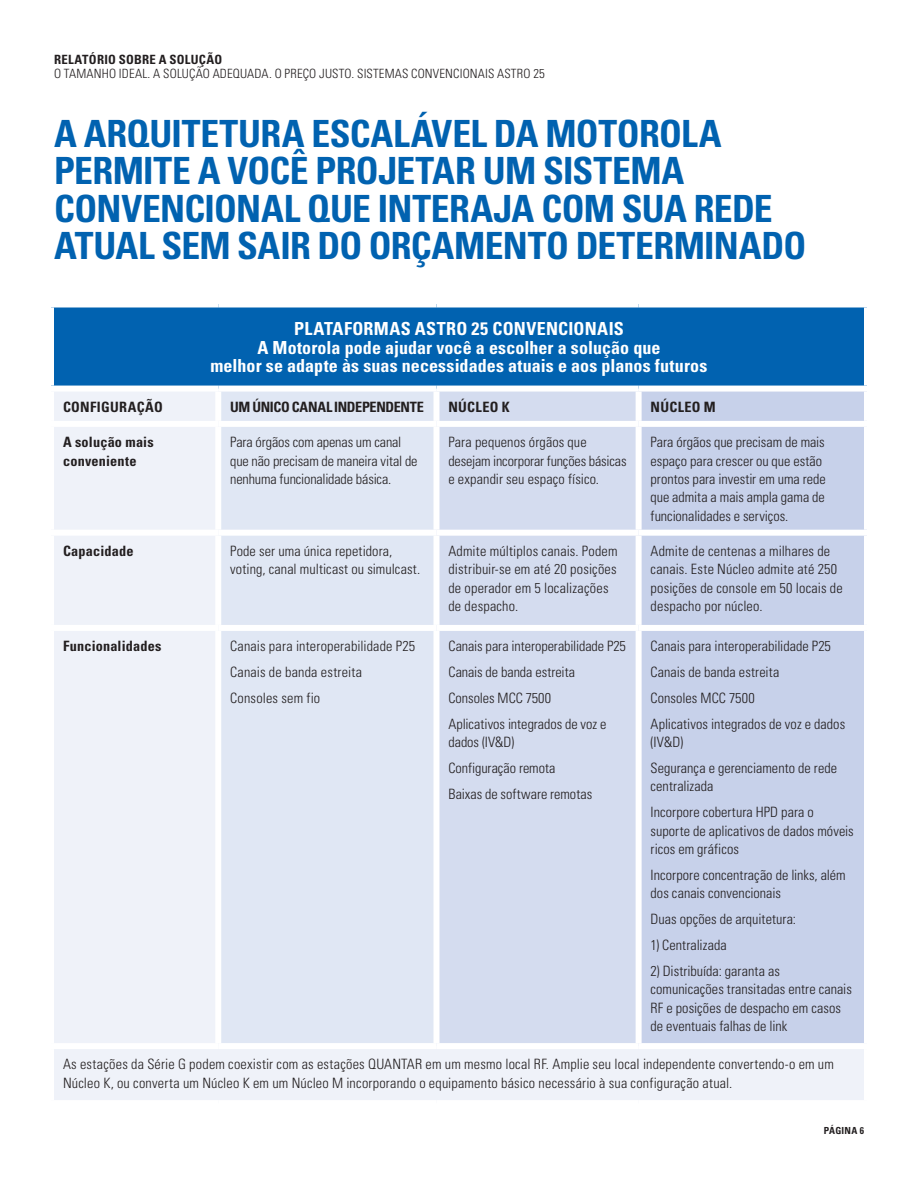
<style>
.page{position:relative;width:918px;height:1188px;background:#fff}
.page>*{position:absolute;margin:0;border:0;box-sizing:border-box;transform-origin:0 0}
.larger_blue_heads{font:700 condensed 37.5px/37.5px "Univers";letter-spacing:-.015em;color:#0162b0}
.blue_heads{font:700 condensed 18px/18.3px "Univers";letter-spacing:.005em;color:#fff;text-align:center}
.body{font:300 condensed 14.25px/18.3px "Univers";letter-spacing:.005em;color:#231f20}
.body-2{font:700 condensed 14.25px/18.3px "Univers";letter-spacing:.015em;color:#231f20}
.body-3{font:700 condensed 14.25px "Univers";letter-spacing:-.025em;color:#231f20}
.t1{font:300 condensed 12.75px "Univers";letter-spacing:.01em;color:#231f20}
.t2{font:700 condensed 12.75px "Univers";letter-spacing:.02em;color:#231f20}
.t3{font:700 condensed 9.75px "Univers";letter-spacing:.025em;color:#231f20}
</style>
<div class="page">
<div style="left:51px;top:304px;width:816px;height:85px;background:#0162b0"></div>
<div style="left:54px;top:392px;width:810px;height:708px;background:#eff2f9"></div>
<div style="left:221px;top:392px;width:213px;height:651px;background:#e0e7f4"></div>
<div style="left:440px;top:392px;width:196px;height:651px;background:#d4dcef"></div>
<div style="left:642px;top:392px;width:222px;height:651px;background:#c7d1ea"></div>
<div style="left:48px;top:302px;width:170px;height:6px;background:#fff"></div>
<div style="left:218px;top:302px;width:219px;height:6px;background:#fff"></div>
<div style="left:436px;top:302px;width:203px;height:6px;background:#fff"></div>
<div style="left:639px;top:302px;width:231px;height:6px;background:#fff"></div>
<div style="left:864px;top:307px;width:6px;height:79px;background:#fff"></div>
<div style="left:48px;top:386px;width:170px;height:6px;background:#fff"></div>
<div style="left:218px;top:386px;width:219px;height:6px;background:#fff"></div>
<div style="left:215px;top:392px;width:6px;height:29px;background:#fff"></div>
<div style="left:436px;top:386px;width:203px;height:6px;background:#fff"></div>
<div style="left:434px;top:392px;width:6px;height:29px;background:#fff"></div>
<div style="left:639px;top:386px;width:231px;height:6px;background:#fff"></div>
<div style="left:636px;top:392px;width:6px;height:29px;background:#fff"></div>
<div style="left:48px;top:421px;width:170px;height:6px;background:#fff"></div>
<div style="left:218px;top:421px;width:219px;height:6px;background:#fff"></div>
<div style="left:215px;top:427px;width:6px;height:103px;background:#fff"></div>
<div style="left:436px;top:421px;width:203px;height:6px;background:#fff"></div>
<div style="left:434px;top:427px;width:6px;height:103px;background:#fff"></div>
<div style="left:639px;top:421px;width:231px;height:6px;background:#fff"></div>
<div style="left:636px;top:427px;width:6px;height:103px;background:#fff"></div>
<div style="left:48px;top:530px;width:170px;height:6px;background:#fff"></div>
<div style="left:218px;top:530px;width:219px;height:6px;background:#fff"></div>
<div style="left:215px;top:536px;width:6px;height:89px;background:#fff"></div>
<div style="left:436px;top:530px;width:203px;height:6px;background:#fff"></div>
<div style="left:434px;top:536px;width:6px;height:89px;background:#fff"></div>
<div style="left:639px;top:530px;width:231px;height:6px;background:#fff"></div>
<div style="left:636px;top:536px;width:6px;height:89px;background:#fff"></div>
<div style="left:48px;top:625px;width:170px;height:6px;background:#fff"></div>
<div style="left:218px;top:625px;width:219px;height:6px;background:#fff"></div>
<div style="left:215px;top:631px;width:6px;height:412px;background:#fff"></div>
<div style="left:436px;top:625px;width:203px;height:6px;background:#fff"></div>
<div style="left:434px;top:631px;width:6px;height:412px;background:#fff"></div>
<div style="left:639px;top:625px;width:231px;height:6px;background:#fff"></div>
<div style="left:636px;top:631px;width:6px;height:412px;background:#fff"></div>
<div style="left:48px;top:1043px;width:170px;height:6px;background:#fff"></div>
<div style="left:218px;top:1043px;width:219px;height:6px;background:#fff"></div>
<div style="left:436px;top:1043px;width:203px;height:6px;background:#fff"></div>
<div style="left:639px;top:1043px;width:231px;height:6px;background:#fff"></div>
<div style="left:48px;top:307px;width:6px;height:79px;background:#fff"></div>
<p class="t2" style="left:54px;top:52px;width:170px">RELATÓRIO SOBRE A SOLUÇÃO</p>
<p class="t1" style="left:54px;top:66px;width:492px">O TAMANHO IDEAL. A SOLUÇÃO ADEQUADA. O PREÇO JUSTO. SISTEMAS CONVENCIONAIS ASTRO 25</p>
<p class="larger_blue_heads" style="left:54px;top:114px;width:754px">A ARQUITETURA ESCALÁVEL DA MOTOROLA PERMITE A VOCÊ PROJETAR UM SISTEMA CONVENCIONAL QUE INTERAJA COM SUA REDE ATUAL SEM SAIR DO ORÇAMENTO DETERMINADO</p>
<p class="blue_heads" style="left:294px;top:319px;width:331px">PLATAFORMAS ASTRO 25 CONVENCIONAIS</p>
<p class="blue_heads" style="left:210px;top:338px;width:499px">A Motorola pode ajudar você a escolher a solução que<br>melhor se adapte às suas necessidades atuais e aos planos futuros</p>
<p class="body-2" style="left:63px;top:397px;width:101px">CONFIGURAÇÃO</p>
<p class="body-3" style="left:230px;top:398px;width:195px">UM ÚNICO CANAL INDEPENDENTE</p>
<p class="body-2" style="left:448px;top:397px;width:63px">NÚCLEO K</p>
<p class="body-2" style="left:651px;top:397px;width:67px">NÚCLEO M</p>
<p class="body-2" style="left:63px;top:433px;width:92px">A solução mais conveniente</p>
<p class="body" style="left:230px;top:433px;width:189px">Para órgãos com apenas um canal que não precisam de maneira vital de nenhuma funcionalidade básica.</p>
<p class="body" style="left:448px;top:433px;width:180px">Para pequenos órgãos que desejam incorporar funções básicas e expandir seu espaço físico.</p>
<p class="body" style="left:651px;top:433px;width:177px">Para órgãos que precisam de mais espaço para crescer ou que estão prontos para investir em uma rede que admita a mais ampla gama de funcionalidades e serviços.</p>
<p class="body-2" style="left:63px;top:542px;width:72px">Capacidade</p>
<p class="body" style="left:230px;top:542px;width:191px">Pode ser uma única repetidora, voting, canal multicast ou simulcast.</p>
<p class="body" style="left:448px;top:542px;width:171px">Admite múltiplos canais. Podem distribuir-se em até 20 posições de operador em 5 localizações de despacho.</p>
<p class="body" style="left:651px;top:542px;width:194px">Admite de centenas a milhares de canais. Este Núcleo admite até 250 posições de console em 50 locais de despacho por núcleo.</p>
<p class="body-2" style="left:63px;top:637px;width:100px">Funcionalidades</p>
<p class="body" style="left:230px;top:637px;width:186px">Canais para interoperabilidade P25</p>
<p class="body" style="left:230px;top:663px;width:134px">Canais de banda estreita</p>
<p class="body" style="left:230px;top:689px;width:92px">Consoles sem fio</p>
<p class="body" style="left:651px;top:637px;width:182px">Canais para interoperabilidade P25</p>
<p class="body" style="left:651px;top:663px;width:130px">Canais de banda estreita</p>
<p class="body" style="left:651px;top:689px;width:106px">Consoles MCC 7500</p>
<p class="body" style="left:651px;top:714px;width:196px">Aplicativos integrados de voz e dados (IV&amp;D)</p>
<p class="body" style="left:651px;top:759px;width:188px">Segurança e gerenciamento de rede centralizada</p>
<p class="body" style="left:651px;top:803px;width:205px">Incorpore cobertura HPD para o suporte de aplicativos de dados móveis ricos em gráficos</p>
<p class="body" style="left:651px;top:866px;width:197px">Incorpore concentração de links, além dos canais convencionais</p>
<p class="body" style="left:651px;top:910px;width:147px">Duas opções de arquitetura:</p>
<p class="body" style="left:651px;top:936px;width:78px">1) Centralizada</p>
<p class="body" style="left:651px;top:962px;width:203px">2) Distribuída: garanta as comunicações transitadas entre canais<br>RF e posições de despacho em casos de eventuais falhas de link</p>
<p class="body" style="left:63px;top:1055px;width:772px;line-height:18.8px">As estações da Série G podem coexistir com as estações QUANTAR em um mesmo local RF. Amplie seu local independente convertendo-o em um<br>Núcleo K, ou converta um Núcleo K em um Núcleo M incorporando o equipamento básico necessário à sua configuração atual.</p>
<p class="body" style="left:448px;top:637px;width:179px">Canais para interoperabilidade P25</p>
<p class="body" style="left:448px;top:663px;width:128px">Canais de banda estreita</p>
<p class="body" style="left:448px;top:689px;width:104px">Consoles MCC 7500</p>
<p class="body" style="left:448px;top:714px;width:159px">Aplicativos integrados de voz e dados (IV&amp;D)</p>
<p class="body" style="left:448px;top:759px;width:109px">Configuração remota</p>
<p class="body" style="left:448px;top:785px;width:145px">Baixas de software remotas</p>
<p class="t3" style="left:824px;top:1125px;width:42px">PÁGINA 6</p>
</div>
